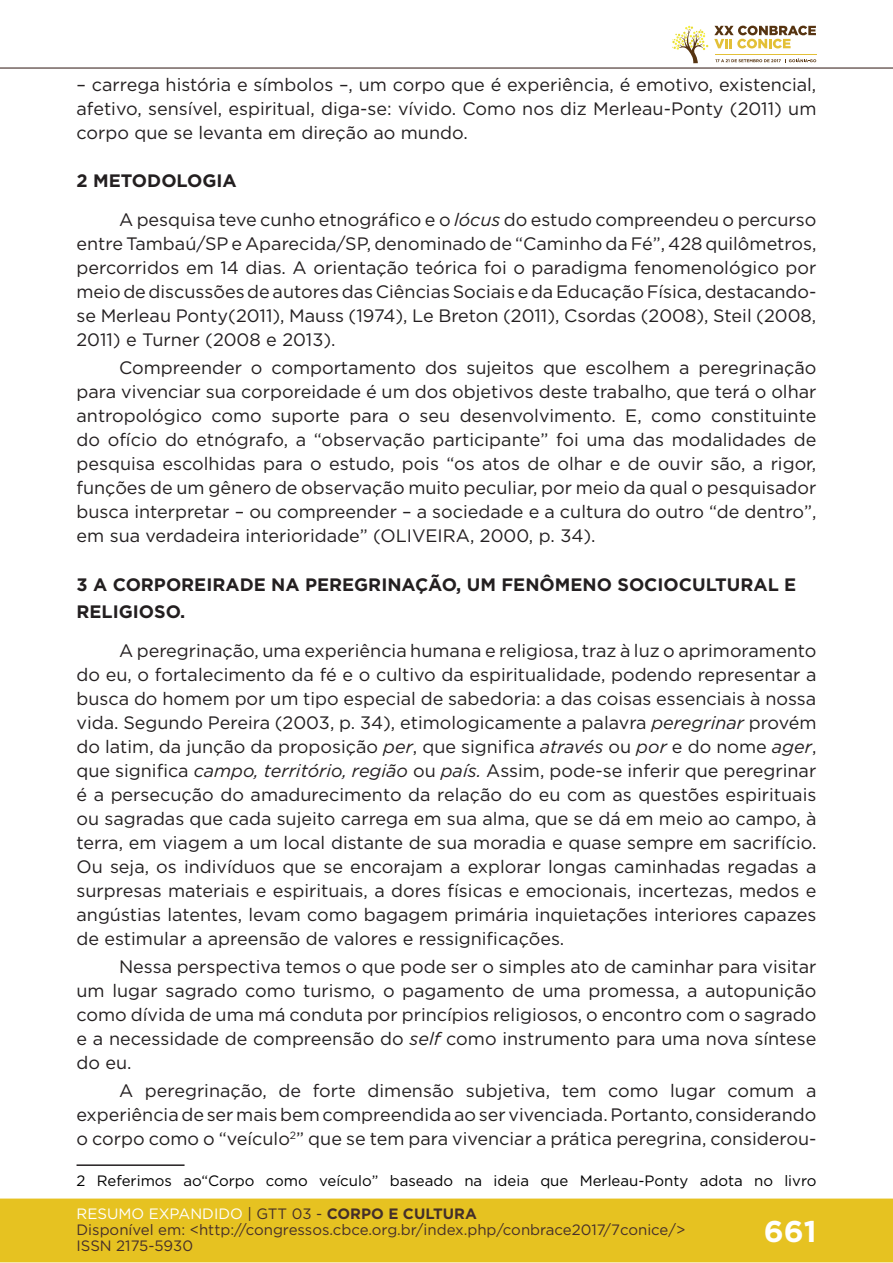
<style>
.page{position:relative;width:893px;height:1263px;background:#fff}
.page>*{position:absolute;margin:0;border:0;box-sizing:border-box;transform-origin:0 0}
.t1{font:700 30px "Gotham";color:#fff}
.t2{font:18px/24px "Gotham";color:#231f20;text-align:justify}
.t3{font:700 18px/27px "Gotham";color:#231f20}
.t4{font:15px/16px "Gotham";color:#462f2a}
.t5{font:15px "Gotham";color:#000001}
.s1{font-weight:700}
.s2{font-style:italic}
.s3{color:#fff}
.s4{color:#442f2a}
.s5{font-weight:700;color:#442f2a}
</style>
<div class="page">
<div style="left:0;top:1198px;width:893px;height:64px;background:#e6c221;border:2px solid #e6c221"></div>
<hr style="left:0;top:67px;width:893px;height:2px;background:#442f2a">
<svg style="left:672px;top:26px;width:144px;height:37px"></svg>
<hr style="left:0;top:0;width:1px;height:150px;background:#fff">
<hr style="left:77px;top:1164px;width:108px;height:2px;background:#231f20">
<p class="t2" style="left:77px;top:72px;width:741px">– carrega história e símbolos –, um corpo que é experiência, é emotivo, existencial, afetivo, sensível, espiritual, diga-se: vívido. Como nos diz Merleau-Ponty (2011) um corpo que se levanta em direção ao mundo.</p>
<p class="t2" style="left:119px;top:161px;width:699px;line-height:39px;text-indent:-43px"><span class="s1">2 METODOLOGIA<br></span>A pesquisa teve cunho etnográfico e o <span class="s2">lócus</span> do estudo compreendeu o percurso</p>
<p class="t2" style="left:77px;top:231px;width:741px">entre Tambaú/SP e Aparecida/SP, denominado de “Caminho da Fé”, 428 quilômetros, percorridos em 14 dias. A orientação teórica foi o paradigma fenomenológico por meio de discussões de autores das Ciências Sociais e da Educação Física, destacando&shy;se Merleau Ponty(2011), Mauss (1974), Le Breton (2011), Csordas (2008), Steil (2008, 2011) e Turner (2008 e 2013).</p>
<p class="t2" style="left:77px;top:356px;width:741px;text-indent:43px">Compreender o comportamento dos sujeitos que escolhem a peregrinação para vivenciar sua corporeidade é um dos objetivos deste trabalho, que terá o olhar antropológico como suporte para o seu desenvolvimento. E, como constituinte do ofício do etnógrafo, a “observação participante” foi uma das modalidades de pesquisa escolhidas para o estudo, pois “os atos de olhar e de ouvir são, a rigor, funções de um gênero de observação muito peculiar, por meio da qual o pesquisador busca interpretar – ou compreender – a sociedade e a cultura do outro “de dentro”, em sua verdadeira interioridade” (OLIVEIRA, 2000, p. 34).</p>
<p class="t3" style="left:77px;top:571px;width:721px">3 A CORPOREIRADE NA PEREGRINAÇÃO, UM FENÔMENO SOCIOCULTURAL E<br>RELIGIOSO.</p>
<p class="t2" style="left:77px;top:638px;width:741px;text-indent:43px">A peregrinação, uma experiência humana e religiosa, traz à luz o aprimoramento do eu, o fortalecimento da fé e o cultivo da espiritualidade, podendo representar a busca do homem por um tipo especial de sabedoria: a das coisas essenciais à nossa vida. Segundo Pereira (2003, p. 34), etimologicamente a palavra <span class="s2">peregrinar</span> provém do latim, da junção da proposição <span class="s2">per</span>, que significa <span class="s2">através</span> ou <span class="s2">por</span> e do nome <span class="s2">ager</span>, que significa <span class="s2">campo, território, região</span> ou <span class="s2">país.</span> Assim, pode-se inferir que peregrinar é a persecução do amadurecimento da relação do eu com as questões espirituais ou sagradas que cada sujeito carrega em sua alma, que se dá em meio ao campo, à terra, em viagem a um local distante de sua moradia e quase sempre em sacrifício.<br>Ou seja, os indivíduos que se encorajam a explorar longas caminhadas regadas a surpresas materiais e espirituais, a dores físicas e emocionais, incertezas, medos e angústias latentes, levam como bagagem primária inquietações interiores capazes de estimular a apreensão de valores e ressignificações.</p>
<p class="t2" style="left:77px;top:954px;width:741px;text-indent:43px">Nessa perspectiva temos o que pode ser o simples ato de caminhar para visitar um lugar sagrado como turismo, o pagamento de uma promessa, a autopunição como dívida de uma má conduta por princípios religiosos, o encontro com o sagrado e a necessidade de compreensão do <span class="s2">self</span> como instrumento para uma nova síntese do eu.</p>
<p class="t2" style="left:77px;top:1078px;width:741px;text-indent:43px">A peregrinação, de forte dimensão subjetiva, tem como lugar comum a experiência de ser mais bem compreendida ao ser vivenciada. Portanto, considerando o corpo como o “veículo<sup>2</sup>” que se tem para vivenciar a prática peregrina, considerou-</p>
<p class="t5" style="left:77px;top:1171px;width:741px">2 Referimos ao“Corpo como veículo” baseado na ideia que Merleau-Ponty adota no livro</p>
<p class="t4" style="left:77px;top:1205px;width:610px"><span class="s3">RESUMO EXPANDIDO</span> <span class="s4">| GTT 03 -</span> <span class="s5">CORPO E CULTURA<br></span>Disponível em: &lt;http://congressos.cbce.org.br/index.php/conbrace2017/7conice/&gt;<br>ISSN 2175-5930</p>
<h1 class="t1" style="left:764px;top:1212px;width:54px">661</h1>
</div>
